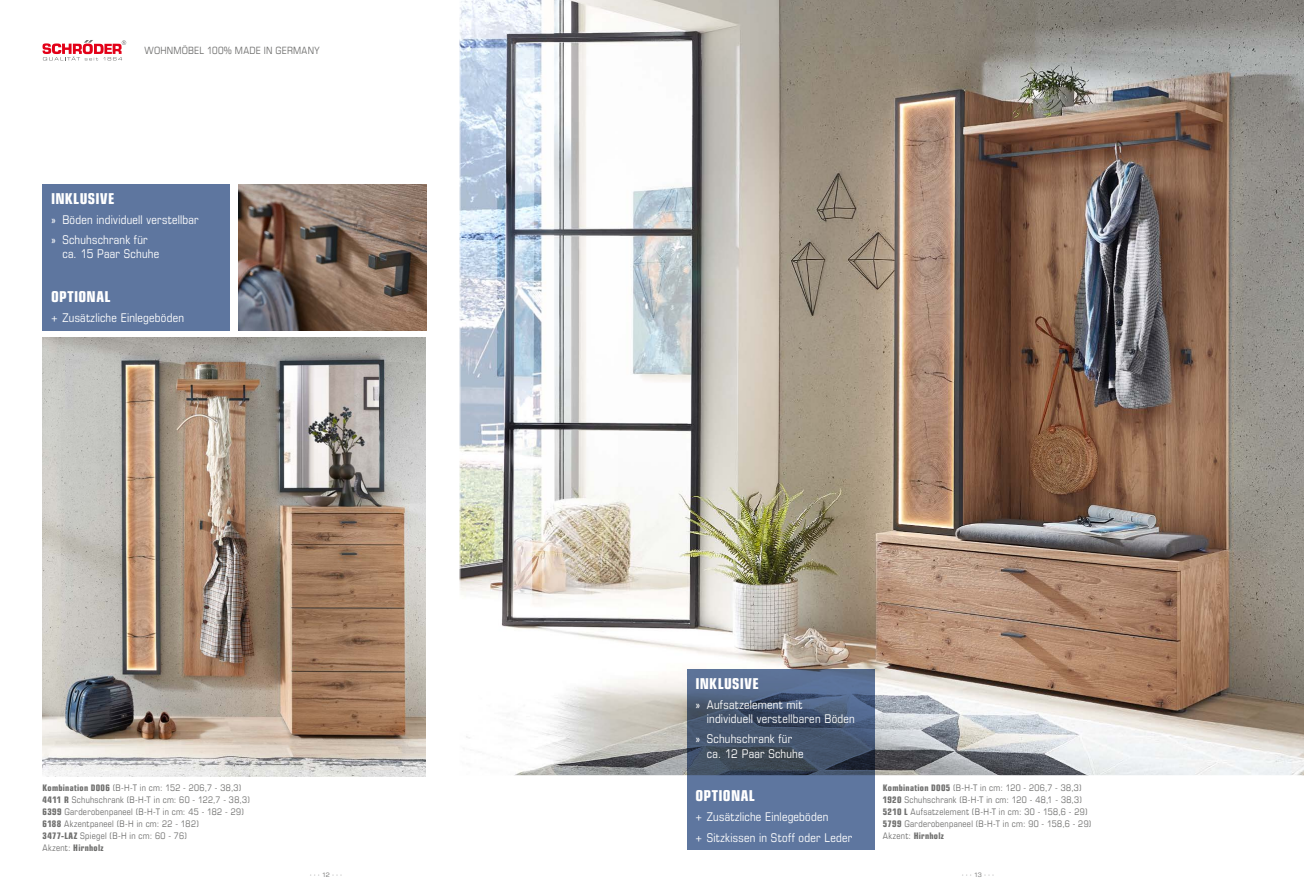
<style>
.page{position:relative;width:1304px;height:885px;background:#fff}
.page>*{position:absolute;margin:0;border:0;box-sizing:border-box;transform-origin:0 0}
.t1{font:700 condensed 15px "Eurostile LT Pro";letter-spacing:.03em;color:#fff}
.t2{font:condensed 12px/20.1px "Eurostile LT Pro";letter-spacing:.02em;color:#fff}
.t3{font:condensed 10px "Eurostile LT Pro";letter-spacing:.02em;color:#6f6f6e}
.t4{font:condensed 9px/12px "Eurostile LT Pro";letter-spacing:.035em;color:#6f6f6e}
.t5{font:6px "Eurostile LT Pro";color:#6f6f6e}
.s1{font-weight:700}
</style>
<div class="page">
<img style="left:459px;top:0;width:845px;height:776px">
<svg style="left:43px;top:40px;width:83px;height:20px"></svg>
<img style="left:43px;top:337px;width:383px;height:439px">
<img style="left:239px;top:184px;width:187px;height:147px">
<div style="left:43px;top:184px;width:187px;height:147px;background:#5e769f"></div>
<svg style="left:687px;top:669px;width:187px;height:180px;background:#506485"></svg>
<p class="t3" style="left:145px;top:44px;width:177px">WOHNMÖBEL 100% MADE IN GERMANY</p>
<h1 class="t1" style="left:51px;top:189px;width:65px">INKLUSIVE</h1>
<h2 class="t2" style="left:51px;top:209px;width:149px">» Böden individuell verstellbar » Schuhschrank für</h2>
<h2 class="t2" style="left:62px;top:244px;width:98px">ca. 15 Paar Schuhe</h2>
<h1 class="t1" style="left:51px;top:288px;width:61px">OPTIONAL</h1>
<h2 class="t2" style="left:51px;top:308px;width:134px">+ Zusätzliche Einlegeböden</h2>
<h1 class="t1" style="left:695px;top:674px;width:65px">INKLUSIVE</h1>
<h2 class="t2" style="left:707px;top:697px;width:150px;line-height:14.4px;text-indent:-11px">» Aufsatzelement mit<br>individuell verstellbaren Böden</h2>
<h2 class="t2" style="left:707px;top:731px;width:98px;line-height:14.4px;text-indent:-11px">» Schuhschrank für ca. 12 Paar Schuhe</h2>
<h1 class="t1" style="left:695px;top:786px;width:61px">OPTIONAL</h1>
<h2 class="t2" style="left:695px;top:807px;width:158px">+ Zusätzliche Einlegeböden<br>+ Sitzkissen in Stoff oder Leder</h2>
<p class="t4" style="left:43px;top:781px;width:209px"><span class="s1">Kombination D006</span> (B-H-T in cm: 152 - 206,7 - 38,3)<br><span class="s1">4411 R</span> Schuhschrank (B-H-T in cm: 60 - 122,7 - 38,3)<br><span class="s1">6399</span> Garderobenpaneel (B-H-T in cm: 45 - 182 - 29)<br><span class="s1">6188</span> Akzentpaneel (B-H in cm: 22 - 182)<br><span class="s1">3477-LAZ</span> Spiegel (B-H in cm: 60 - 76)<br>Akzent: <span class="s1">Hirnholz</span></p>
<p class="t4" style="left:883px;top:781px;width:210px"><span class="s1">Kombination D005</span> (B-H-T in cm: 120 - 206,7 - 38,3)<br><span class="s1">1920</span> Schuhschrank (B-H-T in cm: 120 - 48,1 - 38,3)<br><span class="s1">5210 L</span> Aufsatzelement (B-H-T in cm: 30 - 158,6 - 29)<br><span class="s1">5799</span> Garderobenpaneel (B-H-T in cm: 90 - 158,6 - 29)<br>Akzent: <span class="s1">Hirnholz</span></p>
<p class="t5" style="left:310px;top:871px;width:34px">∙ ∙ ∙ 12 ∙ ∙ ∙</p>
<p class="t5" style="left:962px;top:871px;width:34px">∙ ∙ ∙ 13 ∙ ∙ ∙</p>
</div>
